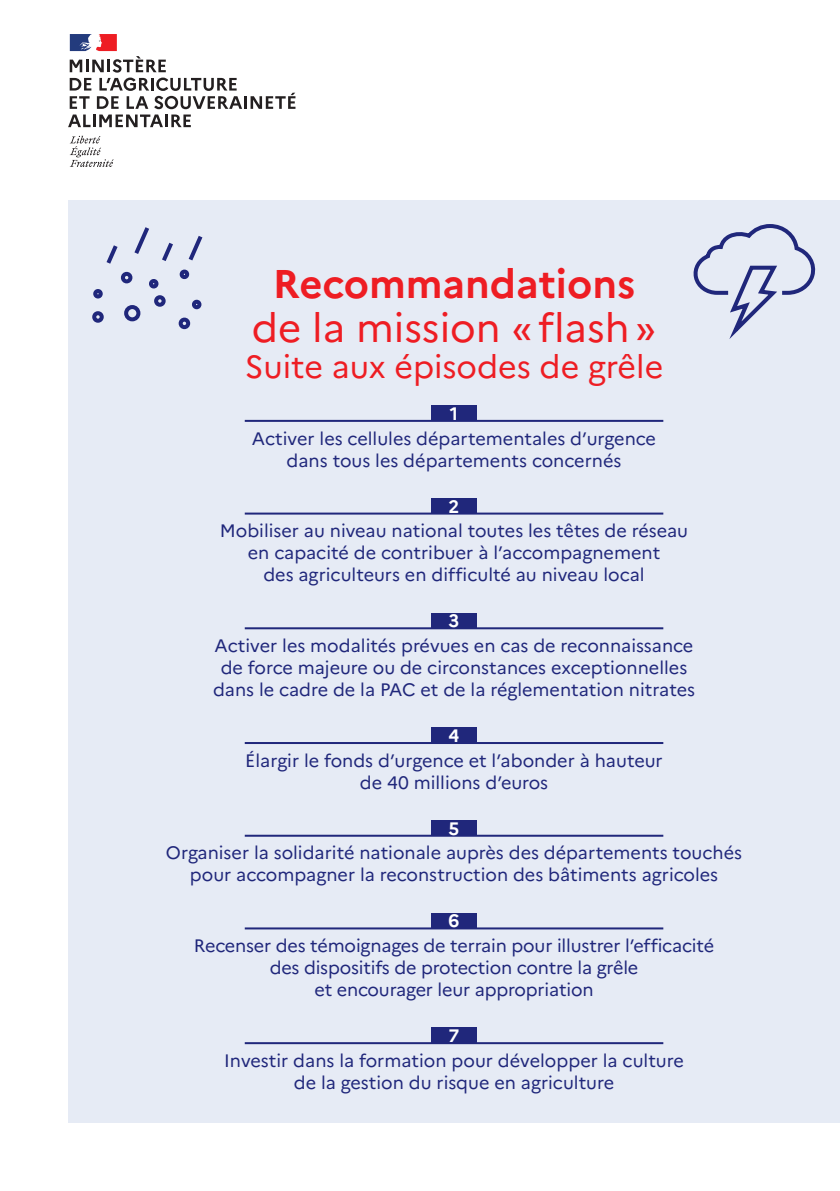
<style>
.page{position:relative;width:840px;height:1191px;background:#fff}
.page>*{position:absolute;margin:0;border:0;box-sizing:border-box;transform-origin:0 0}
.t1{font:40px "Marianne";color:#ee1d23}
.t2{font:700 40px "Marianne";color:#ee1d23}
.t3{font:32px "Marianne";color:#ee1d23}
.t4{font:18px/22px "Marianne";color:#20277b;text-align:center}
.t5{font:700 18px "Marianne";color:#fff}
</style>
<div class="page">
<svg style="left:70px;top:136px;width:44px;height:31px"></svg>
<svg style="left:68px;top:34px;width:227px;height:93px"></svg>
<div style="left:68px;top:201px;width:771px;height:922px;background:#e6ebf5"></div>
<svg style="left:92px;top:227px;width:111px;height:103px"></svg>
<svg style="left:693px;top:224px;width:122px;height:112px"></svg>
<hr style="left:244px;top:420px;width:419px;height:2px;background:#20277b">
<hr style="left:244px;top:512px;width:419px;height:2px;background:#20277b">
<hr style="left:244px;top:627px;width:419px;height:2px;background:#20277b">
<hr style="left:244px;top:742px;width:419px;height:2px;background:#20277b">
<hr style="left:244px;top:834px;width:419px;height:2px;background:#20277b">
<hr style="left:244px;top:927px;width:419px;height:2px;background:#20277b">
<hr style="left:244px;top:1042px;width:419px;height:2px;background:#20277b">
<div style="left:431px;top:405px;width:45px;height:16px;background:#20277b"></div>
<div style="left:431px;top:498px;width:45px;height:15px;background:#20277b"></div>
<div style="left:431px;top:612px;width:45px;height:16px;background:#20277b"></div>
<div style="left:431px;top:727px;width:45px;height:16px;background:#20277b"></div>
<div style="left:431px;top:820px;width:45px;height:15px;background:#20277b"></div>
<div style="left:431px;top:912px;width:45px;height:16px;background:#20277b"></div>
<div style="left:431px;top:1027px;width:45px;height:16px;background:#20277b"></div>
<h1 class="t2" style="left:272px;top:253px;width:364px">Recommandations</h1>
<h1 class="t1" style="left:251px;top:297px;width:406px">de la mission « flash »</h1>
<h2 class="t3" style="left:245px;top:342px;width:420px">Suite aux épisodes de grêle</h2>
<p class="t5" style="left:449px;top:399px;width:10px">1</p>
<p class="t4" style="left:252px;top:426px;width:405px">Activer les cellules départementales d’urgence dans tous les départements concernés</p>
<p class="t5" style="left:448px;top:492px;width:12px">2</p>
<p class="t4" style="left:220px;top:518px;width:469px">Mobiliser au niveau national toutes les têtes de réseau en capacité de contribuer à l’accompagnement<br>des agriculteurs en difficulté au niveau local</p>
<p class="t5" style="left:448px;top:607px;width:12px">3</p>
<p class="t4" style="left:213px;top:633px;width:483px">Activer les modalités prévues en cas de reconnaissance de force majeure ou de circonstances exceptionnelles dans le cadre de la PAC et de la réglementation nitrates</p>
<p class="t5" style="left:448px;top:721px;width:12px">4</p>
<p class="t4" style="left:245px;top:748px;width:418px">Élargir le fonds d’urgence et l’abonder à hauteur de 40 millions d’euros</p>
<p class="t5" style="left:448px;top:814px;width:12px">5</p>
<p class="t4" style="left:166px;top:840px;width:577px">Organiser la solidarité nationale auprès des départements touchés pour accompagner la reconstruction des bâtiments agricoles</p>
<p class="t5" style="left:448px;top:907px;width:12px">6</p>
<p class="t4" style="left:194px;top:933px;width:521px">Recenser des témoignages de terrain pour illustrer l’efficacité des dispositifs de protection contre la grêle<br>et encourager leur appropriation</p>
<p class="t5" style="left:448px;top:1021px;width:12px">7</p>
<p class="t4" style="left:224px;top:1048px;width:461px">Investir dans la formation pour développer la culture de la gestion du risque en agriculture</p>
</div>
